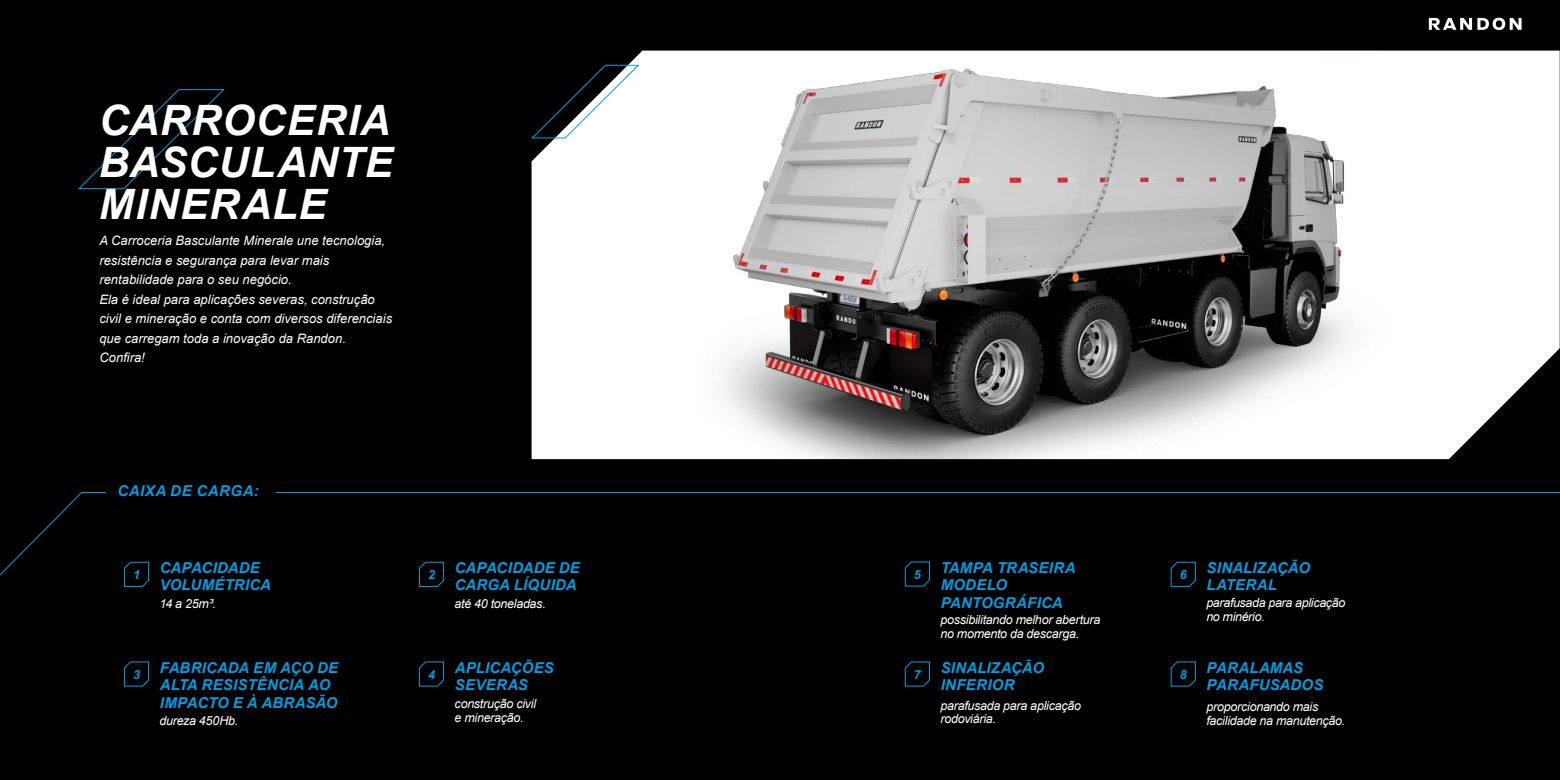
<style>
.page{position:relative;width:1560px;height:780px;background:#fff}
.page>*{position:absolute;margin:0;border:0;box-sizing:border-box;transform-origin:0 0}
.t1{font:italic 700 41.88px/41.9px "Arial";letter-spacing:.02em;color:#fff;text-align:justify}
.t2{font:italic 700 15px/17.5px "Arial";letter-spacing:.01em;color:#009fe3}
.t3{font:italic 700 15px "Arial";letter-spacing:.035em;color:#009fe3}
.t4{font:italic 13px/19.5px "Arial";color:#fff}
.t5{font:italic 12.5px/13.8px "Arial";letter-spacing:-.025em;color:#fff}
.t6{font:italic 700 12.5px "Arial";color:#009fe3}
</style>
<div class="page">
<div style="left:0;top:0;width:780px;height:780px;background:#000"></div>
<div style="left:780px;top:0;width:779px;height:780px;background:#000"></div>
<div style="left:531px;top:51px;width:1028px;height:408px;background:#fff"></div>
<img style="left:697px;top:51px;width:692px;height:408px">
<svg style="left:0;top:492px;width:1559px;height:84px"></svg>
<div style="left:106px;top:478px;width:170px;height:28px;background:#000"></div>
<svg style="left:78px;top:89px;width:147px;height:100px"></svg>
<svg style="left:1428px;top:18px;width:93px;height:12px"></svg>
<svg style="left:124px;top:561px;width:25px;height:26px"></svg>
<svg style="left:904px;top:661px;width:26px;height:25px"></svg>
<svg style="left:1170px;top:661px;width:25px;height:25px"></svg>
<svg style="left:419px;top:561px;width:25px;height:26px"></svg>
<svg style="left:124px;top:661px;width:25px;height:25px"></svg>
<svg style="left:419px;top:661px;width:25px;height:25px"></svg>
<svg style="left:904px;top:561px;width:26px;height:25px"></svg>
<svg style="left:1170px;top:561px;width:25px;height:26px"></svg>
<svg style="left:531px;top:64px;width:108px;height:75px"></svg>
<h1 class="t1" style="left:99px;top:101px;width:295px">CARROCERIA BASCULANTE MINERALE</h1>
<p class="t4" style="left:99px;top:231px;width:294px">A Carroceria Basculante Minerale une tecnologia, resistência e segurança para levar mais rentabilidade para o seu negócio.<br>Ela é ideal para aplicações severas, construção civil e mineração e conta com diversos diferenciais que carregam toda a inovação da Randon.<br>Confira!</p>
<p class="t3" style="left:117px;top:481px;width:143px">CAIXA DE CARGA:</p>
<p class="t6" style="left:133px;top:566px;width:8px">1</p>
<p class="t2" style="left:160px;top:559px;width:113px">CAPACIDADE<br>VOLUMÉTRICA</p>
<p class="t5" style="left:159px;top:597px;width:58px">14 a 25m³.</p>
<p class="t6" style="left:428px;top:566px;width:8px">2</p>
<p class="t2" style="left:455px;top:559px;width:127px">CAPACIDADE DE<br>CARGA LÍQUIDA</p>
<p class="t5" style="left:454px;top:597px;width:93px">até 40 toneladas.</p>
<p class="t2" style="left:160px;top:659px;width:180px">FABRICADA EM AÇO DE<br>ALTA RESISTÊNCIA AO<br>IMPACTO E À ABRASÃO</p>
<p class="t6" style="left:133px;top:665px;width:8px">3</p>
<p class="t6" style="left:428px;top:665px;width:8px">4</p>
<p class="t5" style="left:159px;top:714px;width:80px">dureza 450Hb.</p>
<p class="t2" style="left:455px;top:659px;width:100px">APLICAÇÕES<br>SEVERAS</p>
<p class="t5" style="left:454px;top:696px;width:83px">construção civil e mineração.</p>
<p class="t2" style="left:940px;top:559px;width:136px">TAMPA TRASEIRA<br>MODELO<br>PANTOGRÁFICA</p>
<p class="t6" style="left:913px;top:565px;width:8px">5</p>
<p class="t6" style="left:1179px;top:566px;width:8px">6</p>
<p class="t5" style="left:940px;top:612px;width:161px">possibilitando melhor abertura no momento da descarga.</p>
<p class="t2" style="left:940px;top:659px;width:105px">SINALIZAÇÃO<br>INFERIOR</p>
<p class="t6" style="left:913px;top:665px;width:8px">7</p>
<p class="t6" style="left:1179px;top:665px;width:8px">8</p>
<p class="t5" style="left:940px;top:698px;width:142px">parafusada para aplicação rodoviária.</p>
<p class="t2" style="left:1206px;top:559px;width:105px">SINALIZAÇÃO<br>LATERAL</p>
<p class="t5" style="left:1206px;top:596px;width:141px">parafusada para aplicação no minério.</p>
<p class="t2" style="left:1206px;top:659px;width:118px">PARALAMAS<br>PARAFUSADOS</p>
<p class="t5" style="left:1206px;top:699px;width:140px">proporcionando mais facilidade na manutenção.</p>
</div>
